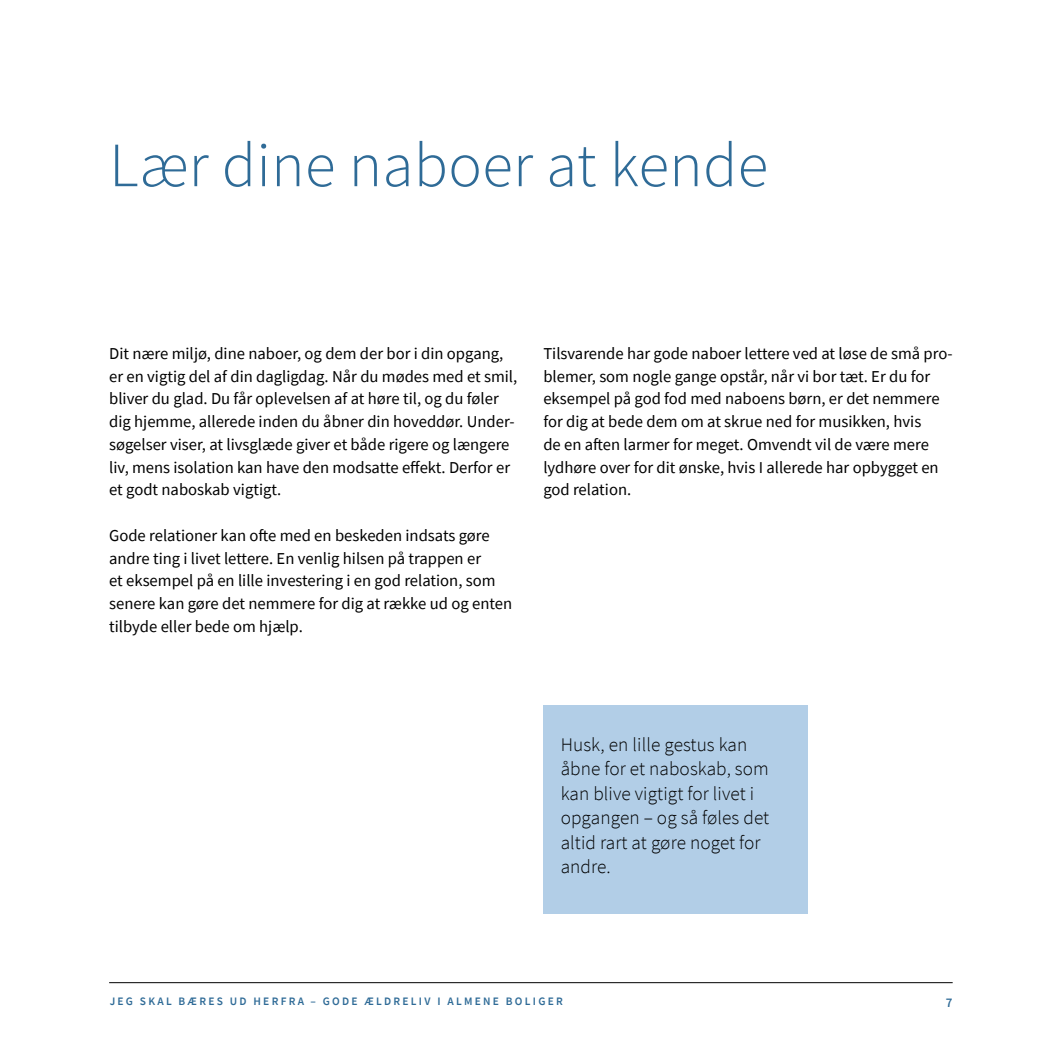
<style>
.page{position:relative;width:1042px;height:1042px;background:#fff}
.page>*{position:absolute;margin:0;border:0;box-sizing:border-box;transform-origin:0 0}
.t1{font:300 63px "Source Sans Pro";letter-spacing:.005em;color:#2f6b97}
.t2{font:300 19.25px/24.5px "Source Sans Pro";letter-spacing:.005em;color:#000}
.t3{font:16.62px/22.8px "Source Sans Pro";color:#000}
.t4{font:600 13.12px "Source Sans Pro";color:#2f6b97}
.t5{font:600 11.38px "Source Sans Pro";letter-spacing:.2em;color:#2f6b97}
</style>
<div class="page">
<hr style="left:109px;top:982px;width:843px;height:1px;background:#000">
<div style="left:543px;top:705px;width:265px;height:209px;background:#b2cee7"></div>
<h1 class="t1" style="left:109px;top:127px;width:660px">Lær dine naboer at kende</h1>
<p class="t3" style="left:109px;top:342px;width:410px">Dit nære miljø, dine naboer, og dem der bor i din opgang, er en vigtig del af din dagligdag. Når du mødes med et smil, bliver du glad. Du får oplevelsen af at høre til, og du føler dig hjemme, allerede inden du åbner din hoveddør. Under&shy;søgelser viser, at livsglæde giver et både rigere og længere liv, mens isolation kan have den modsatte effekt. Derfor er et godt naboskab vigtigt.</p>
<p class="t3" style="left:109px;top:524px;width:404px">Gode relationer kan ofte med en beskeden indsats gøre andre ting i livet lettere. En venlig hilsen på trappen er<br>et eksempel på en lille investering i en god relation, som senere kan gøre det nemmere for dig at række ud og enten tilbyde eller bede om hjælp.</p>
<p class="t3" style="left:543px;top:342px;width:411px">Tilsvarende har gode naboer lettere ved at løse de små pro&shy;blemer, som nogle gange opstår, når vi bor tæt. Er du for eksempel på god fod med naboens børn, er det nemmere for dig at bede dem om at skrue ned for musikken, hvis<br>de en aften larmer for meget. Omvendt vil de være mere lydhøre over for dit ønske, hvis I allerede har opbygget en god relation.</p>
<p class="t2" style="left:561px;top:732px;width:210px">Husk, en lille gestus kan åbne for et naboskab, som kan blive vigtigt for livet i opgangen – og så føles det altid rart at gøre noget for andre.</p>
<p class="t5" style="left:110px;top:994px;width:455px">JEG SKAL BÆRES UD HERFRA – GODE ÆLDRELIV I ALMENE BOLIGER</p>
<p class="t4" style="left:946px;top:993px;width:8px">7</p>
</div>
